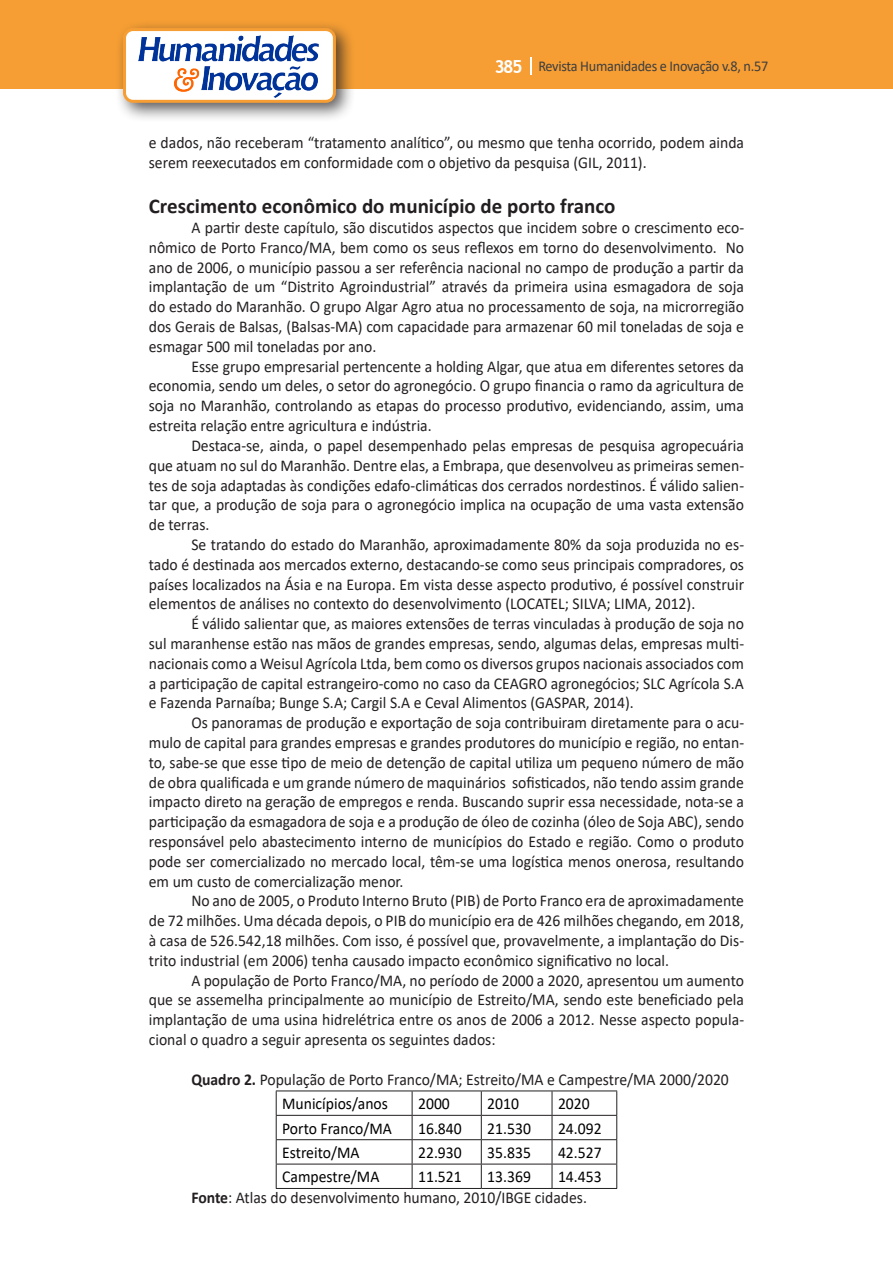
<style>
.page{position:relative;width:893px;height:1263px;background:#fff}
.page>*{position:absolute;margin:0;border:0;box-sizing:border-box;transform-origin:0 0}
.Titulo_2{font:700 21px "Calibri";color:#231f20}
.Texto{font:16.5px/19.8px "Calibri";color:#231f20;text-align:justify;scale:.95 1}
.Texto-2{font:16.5px "Calibri";color:#000;scale:.95 1}
.t1{font:15px "Calibri";letter-spacing:-.02em;color:#3e3e3f;scale:.95 1}
.s1{font-family:"Trebuchet MS";font-weight:700;font-size:18px;color:#fff}
.s2{font-weight:700}
</style>
<div class="page">
<div style="left:0;top:0;width:893px;height:88px;background:#f69e34"></div>
<svg style="left:530px;top:57px;width:2px;height:18px"></svg>
<div style="left:115px;top:20px;width:241px;height:103px;background:#231f20;opacity:.75"></div>
<div style="left:125px;top:30px;width:209px;height:71px;background:#fff;border-radius:9px"></div>
<img style="left:138px;top:35px;width:181px;height:62px">
<div style="left:123px;top:28px;width:213px;height:75px;border:3px solid #f69e34;border-radius:9px"></div>
<hr style="left:276px;top:1090px;width:136px;height:1px;background:#231f20">
<hr style="left:412px;top:1090px;width:69px;height:1px;background:#231f20">
<hr style="left:481px;top:1090px;width:71px;height:1px;background:#231f20">
<hr style="left:552px;top:1090px;width:65px;height:1px;background:#231f20">
<hr style="left:276px;top:1115px;width:136px;height:1px;background:#231f20">
<hr style="left:412px;top:1115px;width:69px;height:1px;background:#231f20">
<hr style="left:481px;top:1115px;width:71px;height:1px;background:#231f20">
<hr style="left:552px;top:1115px;width:65px;height:1px;background:#231f20">
<hr style="left:276px;top:1139px;width:136px;height:1px;background:#231f20">
<hr style="left:412px;top:1139px;width:69px;height:1px;background:#231f20">
<hr style="left:481px;top:1139px;width:71px;height:1px;background:#231f20">
<hr style="left:552px;top:1139px;width:65px;height:1px;background:#231f20">
<hr style="left:276px;top:1164px;width:136px;height:1px;background:#231f20">
<hr style="left:412px;top:1164px;width:69px;height:1px;background:#231f20">
<hr style="left:481px;top:1164px;width:71px;height:1px;background:#231f20">
<hr style="left:552px;top:1164px;width:65px;height:1px;background:#231f20">
<hr style="left:276px;top:1188px;width:136px;height:1px;background:#231f20">
<hr style="left:412px;top:1188px;width:69px;height:1px;background:#231f20">
<hr style="left:481px;top:1188px;width:71px;height:1px;background:#231f20">
<hr style="left:552px;top:1188px;width:65px;height:1px;background:#231f20">
<svg style="left:276px;top:1091px;width:1px;height:97px"></svg>
<svg style="left:412px;top:1091px;width:1px;height:97px"></svg>
<svg style="left:481px;top:1091px;width:1px;height:97px"></svg>
<svg style="left:552px;top:1091px;width:1px;height:97px"></svg>
<svg style="left:616px;top:1091px;width:1px;height:97px"></svg>
<p class="t1" style="left:495px;top:56px;width:290px"><span class="s1">385</span> Revista Humanidades e Inovação v.8, n.57</p>
<p class="Texto" style="left:149px;top:133px;width:628px">e dados, não receberam “tratamento analítico”, ou mesmo que tenha ocorrido, podem ainda serem reexecutados em conformidade com o objetivo da pesquisa (GIL, 2011).</p>
<p class="Titulo_2" style="left:149px;top:191px;width:468px">Crescimento econômico do município de porto franco</p>
<p class="Texto" style="left:149px;top:217px;width:628px;text-indent:43px">A partir deste capítulo, são discutidos aspectos que incidem sobre o crescimento eco&shy;nômico de Porto Franco/MA, bem como os seus reflexos em torno do desenvolvimento. No ano de 2006, o município passou a ser referência nacional no campo de produção a partir da implantação de um “Distrito Agroindustrial” através da primeira usina esmagadora de soja do estado do Maranhão. O grupo Algar Agro atua no processamento de soja, na microrregião dos Gerais de Balsas, (Balsas-MA) com capacidade para armazenar 60 mil toneladas de soja e esmagar 500 mil toneladas por ano.</p>
<p class="Texto" style="left:149px;top:356px;width:628px;text-indent:43px">Esse grupo empresarial pertencente a holding Algar, que atua em diferentes setores da economia, sendo um deles, o setor do agronegócio. O grupo financia o ramo da agricultura de soja no Maranhão, controlando as etapas do processo produtivo, evidenciando, assim, uma estreita relação entre agricultura e indústria.</p>
<p class="Texto" style="left:149px;top:435px;width:628px;text-indent:43px">Destaca-se, ainda, o papel desempenhado pelas empresas de pesquisa agropecuária que atuam no sul do Maranhão. Dentre elas, a Embrapa, que desenvolveu as primeiras semen&shy;tes de soja adaptadas às condições edafo-climáticas dos cerrados nordestinos. É válido salien&shy;tar que, a produção de soja para o agronegócio implica na ocupação de uma vasta extensão de terras.</p>
<p class="Texto" style="left:149px;top:534px;width:628px;text-indent:43px">Se tratando do estado do Maranhão, aproximadamente 80% da soja produzida no es&shy;tado é destinada aos mercados externo, destacando-se como seus principais compradores, os países localizados na Ásia e na Europa. Em vista desse aspecto produtivo, é possível construir elementos de análises no contexto do desenvolvimento (LOCATEL; SILVA; LIMA, 2012).</p>
<p class="Texto" style="left:149px;top:613px;width:628px;text-indent:43px">É válido salientar que, as maiores extensões de terras vinculadas à produção de soja no sul maranhense estão nas mãos de grandes empresas, sendo, algumas delas, empresas multi&shy;nacionais como a Weisul Agrícola Ltda, bem como os diversos grupos nacionais associados com a participação de capital estrangeiro-como no caso da CEAGRO agronegócios; SLC Agrícola S.A e Fazenda Parnaíba; Bunge S.A; Cargil S.A e Ceval Alimentos (GASPAR, 2014).</p>
<p class="Texto" style="left:149px;top:712px;width:628px;text-indent:43px">Os panoramas de produção e exportação de soja contribuiram diretamente para o acu&shy;mulo de capital para grandes empresas e grandes produtores do município e região, no entan&shy;to, sabe-se que esse tipo de meio de detenção de capital utiliza um pequeno número de mão de obra qualificada e um grande número de maquinários sofisticados, não tendo assim grande impacto direto na geração de empregos e renda. Buscando suprir essa necessidade, nota-se a participação da esmagadora de soja e a produção de óleo de cozinha (óleo de Soja ABC), sendo responsável pelo abastecimento interno de municípios do Estado e região. Como o produto pode ser comercializado no mercado local, têm-se uma logística menos onerosa, resultando em um custo de comercialização menor.</p>
<p class="Texto" style="left:149px;top:890px;width:628px;text-indent:43px">No ano de 2005, o Produto Interno Bruto (PIB) de Porto Franco era de aproximadamente de 72 milhões. Uma década depois, o PIB do município era de 426 milhões chegando, em 2018, à casa de 526.542,18 milhões. Com isso, é possível que, provavelmente, a implantação do Dis&shy;trito industrial (em 2006) tenha causado impacto econômico significativo no local.</p>
<p class="Texto" style="left:149px;top:970px;width:628px;text-indent:43px">A população de Porto Franco/MA, no período de 2000 a 2020, apresentou um aumento que se assemelha principalmente ao município de Estreito/MA, sendo este beneficiado pela implantação de uma usina hidrelétrica entre os anos de 2006 a 2012. Nesse aspecto popula&shy;cional o quadro a seguir apresenta os seguintes dados:</p>
<p class="Texto" style="left:191px;top:1069px;width:567px"><span class="s2">Quadro 2.</span> População de Porto Franco/MA; Estreito/MA e Campestre/MA 2000/2020</p>
<p class="Texto-2" style="left:282px;top:1092px;width:113px">Municípios/anos</p>
<p class="Texto-2" style="left:418px;top:1092px;width:35px">2000</p>
<p class="Texto-2" style="left:487px;top:1092px;width:35px">2010</p>
<p class="Texto-2" style="left:558px;top:1092px;width:35px">2020</p>
<p class="Texto-2" style="left:282px;top:1117px;width:117px">Porto Franco/MA</p>
<p class="Texto-2" style="left:418px;top:1117px;width:47px">16.840</p>
<p class="Texto-2" style="left:487px;top:1117px;width:47px">21.530</p>
<p class="Texto-2" style="left:558px;top:1117px;width:47px">24.092</p>
<p class="Texto-2" style="left:282px;top:1141px;width:83px">Estreito/MA</p>
<p class="Texto-2" style="left:418px;top:1141px;width:47px">22.930</p>
<p class="Texto-2" style="left:487px;top:1141px;width:47px">35.835</p>
<p class="Texto-2" style="left:558px;top:1141px;width:47px">42.527</p>
<p class="Texto-2" style="left:282px;top:1165px;width:104px">Campestre/MA</p>
<p class="Texto-2" style="left:418px;top:1165px;width:47px">11.521</p>
<p class="Texto-2" style="left:487px;top:1165px;width:47px">13.369</p>
<p class="Texto-2" style="left:558px;top:1165px;width:47px">14.453</p>
<p class="Texto" style="left:191px;top:1187px;width:418px"><span class="s2">Fonte</span>: Atlas do desenvolvimento humano, 2010/IBGE cidades.</p>
</div>
